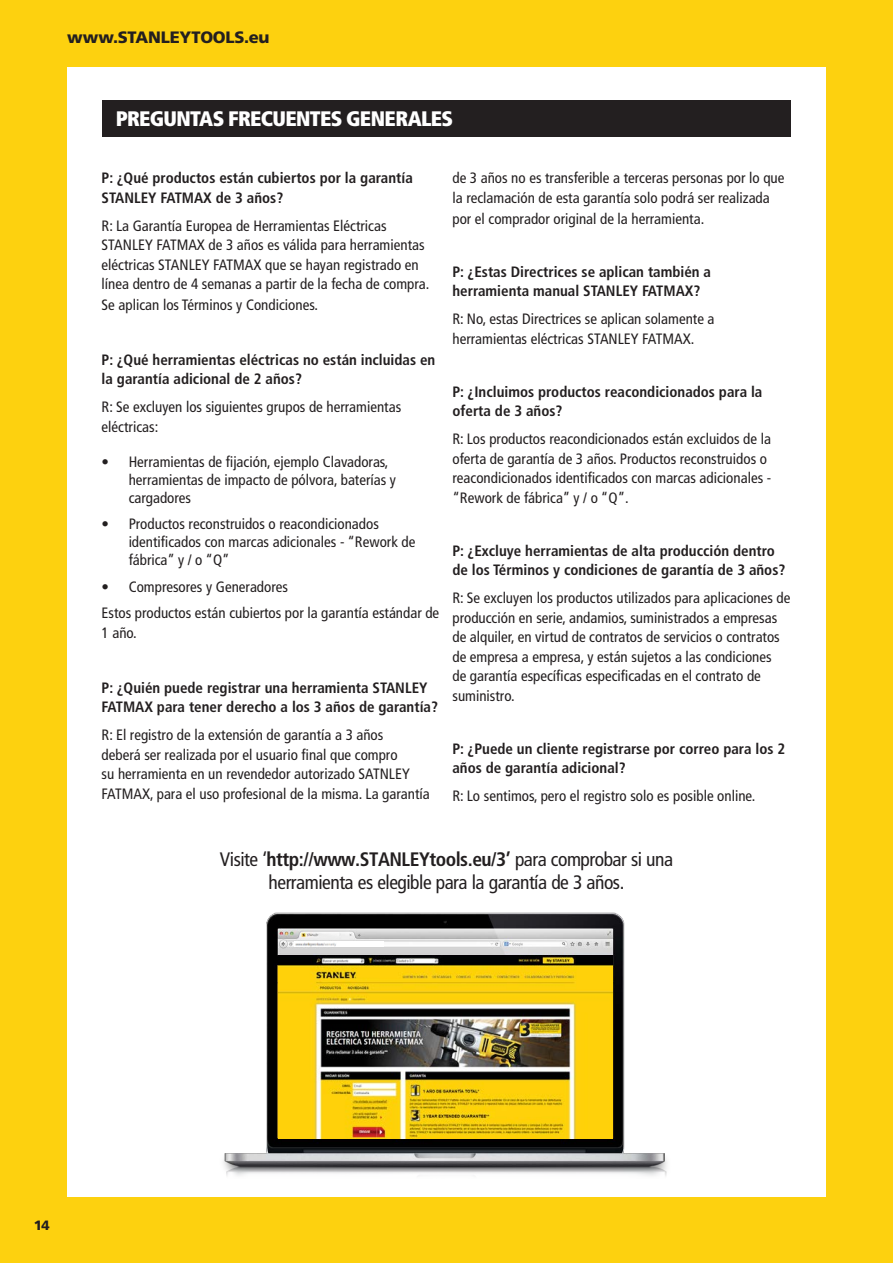
<style>
.page{position:relative;width:893px;height:1263px;background:#fdd10f}
.page>*{position:absolute;margin:0;border:0;box-sizing:border-box;transform-origin:0 0}
.Product_Desc_Header{font:900 condensed 21px "Frutiger LT Pro";letter-spacing:-.03em;color:#fff}
.t1{font:condensed 19.5px/23.4px "Frutiger LT Pro";letter-spacing:-.025em;color:#231f20;text-align:center}
.t2{font:900 16.5px "Frutiger LT Pro";letter-spacing:-.015em;color:#231f20}
.Body_Copy{font:condensed 15px/19.5px "Frutiger LT Pro";color:#231f20}
.Body_Copy-2{font:700 condensed 15px/19.5px "Frutiger LT Pro";color:#231f20}
.t3{font:900 13.5px "Frutiger LT Pro";color:#231f20}
.s1{font-weight:700}
</style>
<div class="page">
<div style="left:67px;top:67px;width:758px;height:1129px;background:#fff"></div>
<img style="left:223px;top:912px;width:444px;height:264px">
<img style="left:278px;top:955px;width:335px;height:183px">
<div style="left:102px;top:100px;width:688px;height:36px;background:#231f20"></div>
<img style="left:319px;top:933px;width:20px;height:6px">
<img style="left:294px;top:942px;width:90px;height:4px">
<p class="t2" style="left:67px;top:27px;width:204px">www.STANLEYTOOLS.eu</p>
<p class="Product_Desc_Header" style="left:116px;top:105px;width:339px">PREGUNTAS FRECUENTES GENERALES</p>
<p class="Body_Copy-2" style="left:102px;top:168px;width:313px">P: ¿Qué productos están cubiertos por la garantía<br>STANLEY FATMAX de 3 años?</p>
<p class="Body_Copy" style="left:102px;top:216px;width:329px">R: La Garantía Europea de Herramientas Eléctricas STANLEY FATMAX de 3 años es válida para herramientas eléctricas STANLEY FATMAX que se hayan registrado en línea dentro de 4 semanas a partir de la fecha de compra.</p>
<p class="Body_Copy" style="left:102px;top:295px;width:218px">Se aplican los Términos y Condiciones.</p>
<p class="Body_Copy-2" style="left:102px;top:350px;width:335px">P: ¿Qué herramientas eléctricas no están incluidas en la garantía adicional de 2 años?</p>
<p class="Body_Copy" style="left:102px;top:397px;width:301px">R: Se excluyen los siguientes grupos de herramientas eléctricas:</p>
<p class="Body_Copy" style="left:129px;top:453px;width:269px;line-height:18px;text-indent:-27px">• Herramientas de fijación, ejemplo Clavadoras, herramientas de impacto de pólvora, baterías y cargadores</p>
<p class="Body_Copy" style="left:129px;top:515px;width:288px;line-height:18px;text-indent:-27px">• Productos reconstruidos o reacondicionados identificados con marcas adicionales - “Rework de fábrica” y / o “Q”</p>
<p class="Body_Copy" style="left:102px;top:577px;width:188px">• Compresores y Generadores</p>
<p class="Body_Copy" style="left:102px;top:603px;width:339px">Estos productos están cubiertos por la garantía estándar de<br>1 año.</p>
<p class="Body_Copy-2" style="left:102px;top:678px;width:338px">P: ¿Quién puede registrar una herramienta STANLEY<br>FATMAX para tener derecho a los 3 años de garantía?</p>
<p class="Body_Copy" style="left:102px;top:725px;width:330px">R: El registro de la extensión de garantía a 3 años<br>deberá ser realizada por el usuario final que compro<br>su herramienta en un revendedor autorizado SATNLEY FATMAX, para el uso profesional de la misma. La garantía</p>
<p class="Body_Copy" style="left:452px;top:168px;width:333px">de 3 años no es transferible a terceras personas por lo que la reclamación de esta garantía solo podrá ser realizada</p>
<p class="Body_Copy" style="left:452px;top:209px;width:253px">por el comprador original de la herramienta.</p>
<p class="Body_Copy-2" style="left:452px;top:262px;width:260px">P: ¿Estas Directrices se aplican también a herramienta manual STANLEY FATMAX?</p>
<p class="Body_Copy" style="left:452px;top:309px;width:264px">R: No, estas Directrices se aplican solamente a herramientas eléctricas STANLEY FATMAX.</p>
<p class="Body_Copy-2" style="left:452px;top:382px;width:311px">P: ¿Incluimos productos reacondicionados para la oferta de 3 años?</p>
<p class="Body_Copy" style="left:452px;top:429px;width:320px">R: Los productos reacondicionados están excluidos de la oferta de garantía de 3 años. Productos reconstruidos o reacondicionados identificados con marcas adicionales - “Rework de fábrica” y / o “Q”.</p>
<p class="Body_Copy-2" style="left:452px;top:541px;width:334px">P: ¿Excluye herramientas de alta producción dentro de los Términos y condiciones de garantía de 3 años?</p>
<p class="Body_Copy" style="left:452px;top:588px;width:340px">R: Se excluyen los productos utilizados para aplicaciones de producción en serie, andamios, suministrados a empresas de alquiler, en virtud de contratos de servicios o contratos de empresa a empresa, y están sujetos a las condiciones<br>de garantía específicas especificadas en el contrato de suministro.</p>
<p class="Body_Copy-2" style="left:452px;top:739px;width:334px">P: ¿Puede un cliente registrarse por correo para los 2 años de garantía adicional?</p>
<p class="Body_Copy" style="left:452px;top:786px;width:304px">R: Lo sentimos, pero el registro solo es posible online.</p>
<p class="t1" style="left:220px;top:848px;width:455px">Visite ‘<span class="s1">http://www.STANLEYtools.eu/3’</span> para comprobar si una herramienta es elegible para la garantía de 3 años.</p>
<p class="t3" style="left:34px;top:1217px;width:18px">14</p>
</div>
